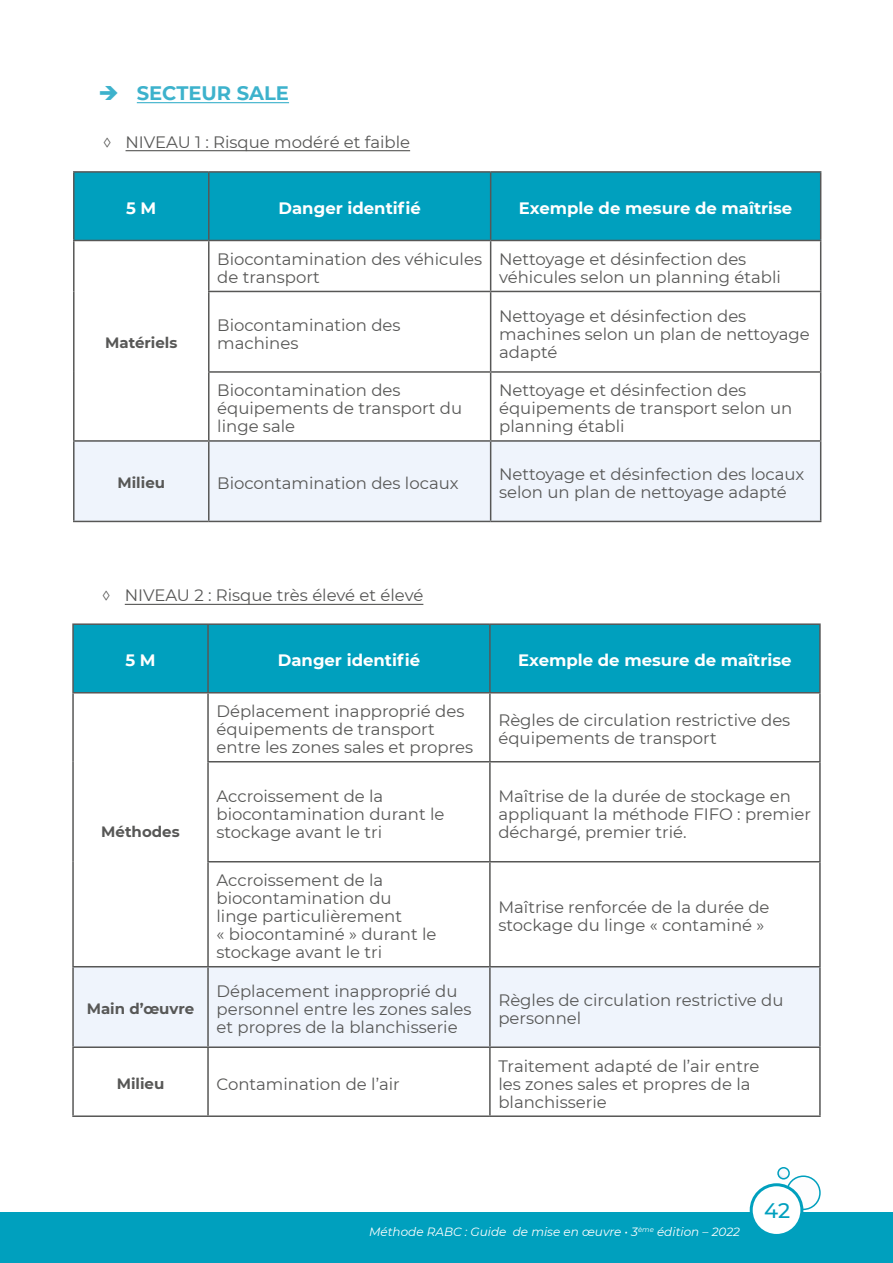
<style>
.page{position:relative;width:893px;height:1263px;background:#fff}
.page>*{position:absolute;margin:0;border:0;box-sizing:border-box;transform-origin:0 0}
.t1{font:500 21px "Montserrat";color:#00a0be}
.t2{font:700 19.5px "Montserrat";color:#3db2cc}
.t3{font:16.5px/18px "Montserrat";color:#575756}
.t4{font:700 16.5px "Montserrat";color:#fff}
.t5{font:700 15px "Montserrat";color:#575756}
.t6{font:italic 12px "Montserrat";color:#fff}
</style>
<div class="page">
<div style="left:0;top:1212px;width:893px;height:51px;background:#00a0be"></div>
<div style="left:786px;top:1175px;width:35px;height:35px;border:2px solid #00a0be;border-radius:50%"></div>
<div style="left:751px;top:1185px;width:51px;height:50px;background:#fff;border-radius:50%"></div>
<div style="left:750px;top:1183px;width:53px;height:54px;border:3px solid #00a0be;border-radius:50%"></div>
<svg style="left:777px;top:1167px;width:43px;height:44px"></svg>
<div style="left:777px;top:1167px;width:13px;height:12px;border:2px solid #00a0be;border-radius:50%"></div>
<hr style="left:137px;top:102px;width:152px;height:1px;background:#3db2cc">
<hr style="left:126px;top:150px;width:284px;height:1px;background:#575756">
<hr style="left:125px;top:604px;width:298px;height:1px;background:#575756">
<div style="left:74px;top:625px;width:745px;height:67px;background:#00a0be"></div>
<svg style="left:74px;top:693px;width:745px;height:170px"></svg>
<div style="left:74px;top:967px;width:745px;height:79px;background:#eff4fc"></div>
<hr style="left:207px;top:625px;width:2px;height:67px;background:#575756">
<hr style="left:489px;top:625px;width:2px;height:67px;background:#575756">
<hr style="left:490px;top:761px;width:331px;height:1px;background:#575756">
<hr style="left:208px;top:1046px;width:282px;height:2px;background:#575756">
<hr style="left:490px;top:1046px;width:331px;height:2px;background:#575756">
<hr style="left:489px;top:762px;width:2px;height:99px;background:#575756">
<hr style="left:489px;top:862px;width:2px;height:104px;background:#575756">
<hr style="left:489px;top:1048px;width:2px;height:67px;background:#575756">
<hr style="left:207px;top:861px;width:283px;height:1px;background:#575756">
<hr style="left:208px;top:966px;width:282px;height:1px;background:#575756">
<hr style="left:72px;top:623px;width:136px;height:2px;background:#575756">
<hr style="left:72px;top:625px;width:2px;height:67px;background:#575756">
<hr style="left:208px;top:623px;width:282px;height:2px;background:#575756">
<hr style="left:490px;top:623px;width:331px;height:2px;background:#575756">
<hr style="left:819px;top:625px;width:2px;height:67px;background:#575756">
<hr style="left:72px;top:692px;width:136px;height:1px;background:#575756">
<hr style="left:208px;top:692px;width:282px;height:1px;background:#575756">
<hr style="left:490px;top:692px;width:331px;height:1px;background:#575756">
<hr style="left:489px;top:693px;width:2px;height:68px;background:#575756">
<hr style="left:207px;top:761px;width:283px;height:1px;background:#575756">
<hr style="left:207px;top:1048px;width:2px;height:67px;background:#575756">
<hr style="left:490px;top:861px;width:331px;height:1px;background:#575756">
<hr style="left:490px;top:966px;width:331px;height:1px;background:#575756">
<hr style="left:489px;top:967px;width:2px;height:79px;background:#575756">
<hr style="left:207px;top:967px;width:2px;height:79px;background:#575756">
<hr style="left:72px;top:1046px;width:136px;height:2px;background:#575756">
<hr style="left:207px;top:693px;width:2px;height:68px;background:#575756">
<hr style="left:207px;top:762px;width:2px;height:99px;background:#575756">
<hr style="left:207px;top:862px;width:2px;height:104px;background:#575756">
<hr style="left:72px;top:966px;width:136px;height:1px;background:#575756">
<hr style="left:72px;top:693px;width:2px;height:69px;background:#575756">
<hr style="left:819px;top:693px;width:2px;height:68px;background:#575756">
<hr style="left:72px;top:762px;width:2px;height:100px;background:#575756">
<hr style="left:819px;top:762px;width:2px;height:99px;background:#575756">
<hr style="left:72px;top:862px;width:2px;height:104px;background:#575756">
<hr style="left:819px;top:862px;width:2px;height:104px;background:#575756">
<hr style="left:72px;top:967px;width:2px;height:79px;background:#575756">
<hr style="left:819px;top:967px;width:2px;height:79px;background:#575756">
<hr style="left:72px;top:1048px;width:2px;height:67px;background:#575756">
<hr style="left:819px;top:1048px;width:2px;height:67px;background:#575756">
<hr style="left:72px;top:1115px;width:136px;height:2px;background:#575756">
<hr style="left:208px;top:1115px;width:282px;height:2px;background:#575756">
<hr style="left:490px;top:1115px;width:331px;height:2px;background:#575756">
<div style="left:75px;top:173px;width:745px;height:67px;background:#00a0be"></div>
<svg style="left:75px;top:241px;width:745px;height:199px"></svg>
<div style="left:75px;top:442px;width:745px;height:79px;background:#eff4fc"></div>
<hr style="left:208px;top:173px;width:2px;height:67px;background:#575756">
<hr style="left:490px;top:173px;width:1px;height:67px;background:#575756">
<hr style="left:491px;top:291px;width:330px;height:1px;background:#575756">
<hr style="left:490px;top:292px;width:1px;height:79px;background:#575756">
<hr style="left:490px;top:373px;width:1px;height:67px;background:#575756">
<hr style="left:208px;top:371px;width:283px;height:2px;background:#575756">
<hr style="left:209px;top:440px;width:282px;height:2px;background:#575756">
<hr style="left:73px;top:171px;width:136px;height:2px;background:#575756">
<hr style="left:73px;top:173px;width:2px;height:67px;background:#575756">
<hr style="left:209px;top:171px;width:282px;height:2px;background:#575756">
<hr style="left:491px;top:171px;width:330px;height:2px;background:#575756">
<hr style="left:820px;top:173px;width:1px;height:67px;background:#575756">
<hr style="left:73px;top:240px;width:136px;height:1px;background:#575756">
<hr style="left:209px;top:240px;width:282px;height:1px;background:#575756">
<hr style="left:491px;top:240px;width:330px;height:1px;background:#575756">
<hr style="left:490px;top:241px;width:1px;height:50px;background:#575756">
<hr style="left:208px;top:291px;width:283px;height:1px;background:#575756">
<hr style="left:491px;top:371px;width:330px;height:2px;background:#575756">
<hr style="left:491px;top:440px;width:330px;height:2px;background:#575756">
<hr style="left:490px;top:442px;width:1px;height:79px;background:#575756">
<hr style="left:208px;top:442px;width:2px;height:79px;background:#575756">
<hr style="left:208px;top:241px;width:2px;height:50px;background:#575756">
<hr style="left:208px;top:292px;width:2px;height:79px;background:#575756">
<hr style="left:208px;top:373px;width:2px;height:67px;background:#575756">
<hr style="left:73px;top:440px;width:136px;height:2px;background:#575756">
<hr style="left:73px;top:241px;width:2px;height:50px;background:#575756">
<hr style="left:820px;top:241px;width:1px;height:50px;background:#575756">
<hr style="left:73px;top:291px;width:2px;height:81px;background:#575756">
<hr style="left:820px;top:292px;width:1px;height:79px;background:#575756">
<hr style="left:73px;top:372px;width:2px;height:68px;background:#575756">
<hr style="left:820px;top:373px;width:1px;height:67px;background:#575756">
<hr style="left:73px;top:442px;width:2px;height:79px;background:#575756">
<hr style="left:820px;top:442px;width:1px;height:79px;background:#575756">
<hr style="left:73px;top:521px;width:136px;height:1px;background:#575756">
<hr style="left:209px;top:521px;width:282px;height:1px;background:#575756">
<hr style="left:491px;top:521px;width:330px;height:1px;background:#575756">
<p class="t2" style="left:99px;top:79px;width:192px">➔ SECTEUR SALE</p>
<p class="t3" style="left:103px;top:132px;width:309px">◊ NIVEAU 1 : Risque modéré et faible</p>
<p class="t4" style="left:126px;top:196px;width:32px">5 M</p>
<p class="t4" style="left:278px;top:196px;width:144px">Danger identifié</p>
<p class="t4" style="left:519px;top:196px;width:275px">Exemple de mesure de maîtrise</p>
<p class="t5" style="left:105px;top:332px;width:74px">Matériels</p>
<p class="t3" style="left:217px;top:249px;width:266px">Biocontamination des véhicules de transport</p>
<p class="t3" style="left:499px;top:249px;width:283px">Nettoyage et désinfection des véhicules selon un planning établi</p>
<p class="t3" style="left:217px;top:315px;width:185px">Biocontamination des machines</p>
<p class="t3" style="left:499px;top:306px;width:312px">Nettoyage et désinfection des machines selon un plan de nettoyage adapté</p>
<p class="t3" style="left:217px;top:381px;width:246px">Biocontamination des équipements de transport du linge sale</p>
<p class="t3" style="left:499px;top:381px;width:295px">Nettoyage et désinfection des équipements de transport selon un planning établi</p>
<p class="t5" style="left:117px;top:472px;width:49px">Milieu</p>
<p class="t3" style="left:217px;top:474px;width:243px">Biocontamination des locaux</p>
<p class="t3" style="left:499px;top:465px;width:307px">Nettoyage et désinfection des locaux selon un plan de nettoyage adapté</p>
<p class="t3" style="left:102px;top:586px;width:323px">◊ NIVEAU 2 : Risque très élevé et élevé</p>
<p class="t4" style="left:125px;top:649px;width:32px">5 M</p>
<p class="t4" style="left:278px;top:649px;width:144px">Danger identifié</p>
<p class="t4" style="left:518px;top:649px;width:275px">Exemple de mesure de maîtrise</p>
<p class="t5" style="left:101px;top:821px;width:80px">Méthodes</p>
<p class="t5" style="left:87px;top:998px;width:109px">Main d’œuvre</p>
<p class="t3" style="left:217px;top:702px;width:258px">Déplacement inapproprié des équipements de transport entre les zones sales et propres</p>
<p class="t3" style="left:498px;top:711px;width:293px">Règles de circulation restrictive des équipements de transport</p>
<p class="t3" style="left:217px;top:786px;width:229px">Accroissement de la biocontamination durant le stockage avant le tri</p>
<p class="t3" style="left:498px;top:786px;width:314px">Maîtrise de la durée de stockage en appliquant la méthode FIFO : premier déchargé, premier trié.</p>
<p class="t3" style="left:217px;top:871px;width:221px">Accroissement de la biocontamination du linge particulièrement<br>« biocontaminé » durant le stockage avant le tri</p>
<p class="t3" style="left:498px;top:898px;width:273px">Maîtrise renforcée de la durée de stockage du linge « contaminé »</p>
<p class="t3" style="left:217px;top:981px;width:257px">Déplacement inapproprié du personnel entre les zones sales et propres de la blanchisserie</p>
<p class="t3" style="left:498px;top:990px;width:287px">Règles de circulation restrictive du personnel</p>
<p class="t5" style="left:117px;top:1073px;width:49px">Milieu</p>
<p class="t3" style="left:217px;top:1074px;width:185px">Contamination de l’air</p>
<p class="t3" style="left:498px;top:1056px;width:263px">Traitement adapté de l’air entre les zones sales et propres de la blanchisserie</p>
<p class="t1" style="left:764px;top:1196px;width:28px">42</p>
<p class="t6" style="left:369px;top:1223px;width:372px">Méthode RABC : Guide de mise en œuvre • 3<sup>ème</sup> édition – 2022</p>
</div>
